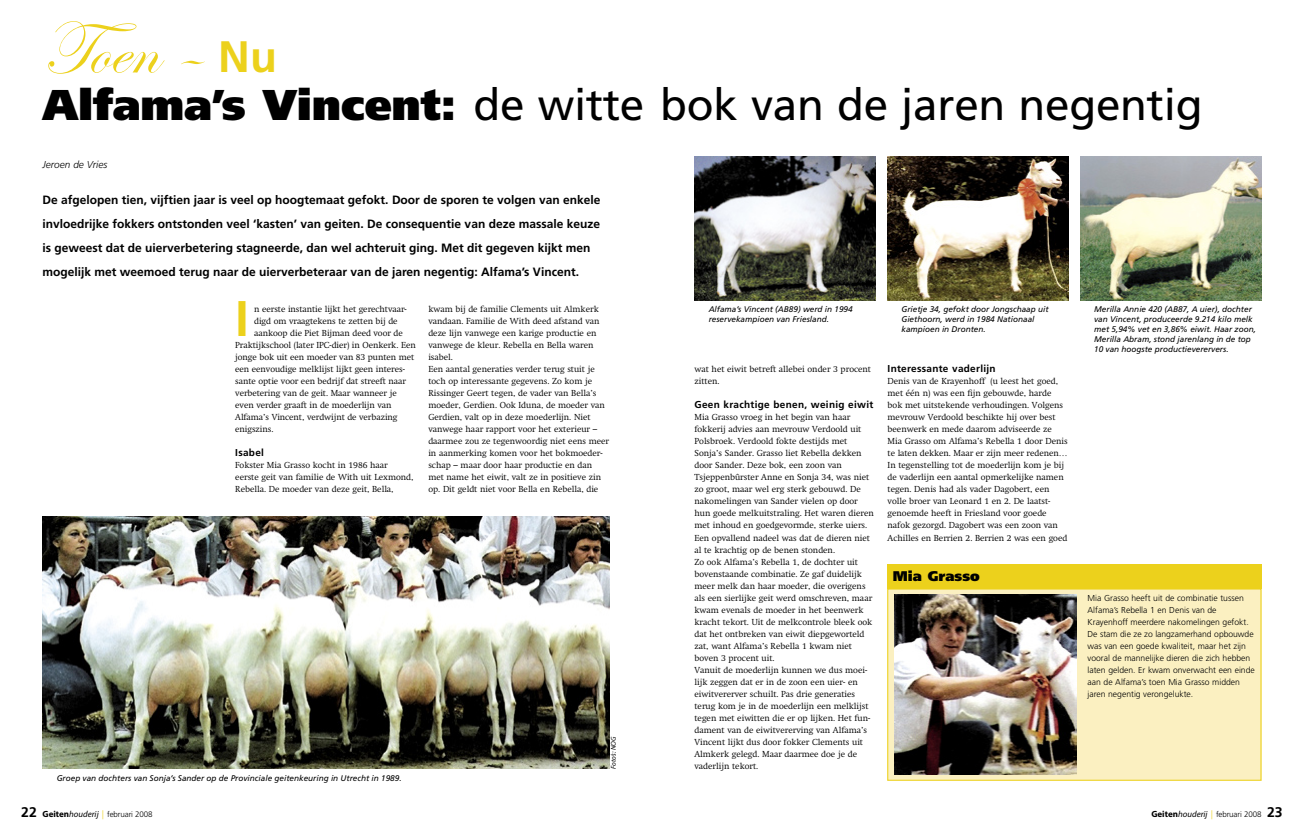
<style>
.page{position:relative;width:1304px;height:837px;background:#fff}
.page>*{position:absolute;margin:0;border:0;box-sizing:border-box;transform-origin:0 0}
.t1{font:76px "Edwardian Script ITC";color:#ecd11c}
.t2{font:700 50px "Frutiger LT Std";color:#ecd11c}
.t3{font:44px "Frutiger LT Std";letter-spacing:-.005em;color:#000}
.t4{font:900 14px "Frutiger LT Std";color:#000}
.t5{font:700 12px/24px "Frutiger LT Std";color:#000}
.t6{font:700 10px "Frutiger LT Std";letter-spacing:.03em;color:#000}
.t7{font:italic 300 10px "Frutiger LT Std";color:#000}
.t8{font:300 8.6px/12px "Swift";color:#000}
.t9{font:300 8.6px/12px "Frutiger LT Std";color:#000}
.t10{font:italic 8.2px/10px "Frutiger LT Std";color:#000}
.t11{font:300 8px "Frutiger LT Std";letter-spacing:-.015em;color:#000}
.t12{font:italic 7px "Myriad Pro";color:#000}
.s1{font-family:"Frutiger LT Std";font-weight:700;font-size:44px}
.s2{font-weight:900;font-size:43px}
.s3{font-weight:700;font-size:14px}
.s4{font-family:"Myriad Pro";font-weight:700;font-size:9px}
.s5{font-family:"Myriad Pro";font-weight:400;font-style:italic;font-size:8.8px}
.s6{font-family:"Myriad Pro";font-weight:400;font-style:italic;font-size:9px;color:#ecd11c}
</style>
<div class="page">
<div style="left:887px;top:588px;width:374px;height:192px;background:#fbf0c1"></div>
<img style="left:43px;top:516px;width:566px;height:252px">
<img style="left:887px;top:156px;width:182px;height:144px">
<img style="left:694px;top:156px;width:182px;height:144px">
<img style="left:1080px;top:156px;width:181px;height:144px">
<img style="left:894px;top:594px;width:182px;height:180px">
<div style="left:887px;top:563px;width:374px;height:25px;background:#ecd11c"></div>
<div style="left:887px;top:588px;width:374px;height:192px;border:1px solid #ecd11c"></div>
<h1 class="t1" style="left:43px;top:7px;width:236px">Toen – <span class="s1">Nu</span></h1>
<h3 class="t3" style="left:43px;top:79px;width:1162px"><span class="s2">Alfama’s Vincent:</span> de witte bok van de jaren negentig</h3>
<p class="t7" style="left:43px;top:159px;width:66px">Jeroen de Vries</p>
<p class="t5" style="left:43px;top:188px;width:559px">De afgelopen tien, vijftien jaar is veel op hoogtemaat gefokt. Door de sporen te volgen van enkele invloedrijke fokkers ontstonden veel ‘kasten’ van geiten. De consequentie van deze massale keuze is geweest dat de uierverbetering stagneerde, dan wel achteruit ging. Met dit gegeven kijkt men mogelijk met weemoed terug naar de uierverbeteraar van de jaren negentig: Alfama’s Vincent.</p>
<h2 class="t2" style="left:235px;top:289px;width:15px">I</h2>
<p class="t8" style="left:254px;top:303px;width:154px">n eerste instantie lijkt het gerechtvaar-</p>
<p class="t8" style="left:254px;top:315px;width:145px">digd om vraagtekens te zetten bij de</p>
<p class="t8" style="left:254px;top:327px;width:150px">aankoop die Piet Bijman deed voor de</p>
<p class="t8" style="left:235px;top:339px;width:182px">Praktijkschool (later IPC-dier) in Oenkerk. Een</p>
<p class="t8" style="left:235px;top:351px;width:181px">jonge bok uit een moeder van 83 punten met</p>
<p class="t8" style="left:235px;top:363px;width:171px">een eenvoudige melklijst lijkt geen interes-</p>
<p class="t8" style="left:235px;top:375px;width:172px">sante optie voor een bedrijf dat streeft naar</p>
<p class="t8" style="left:235px;top:387px;width:163px">verbetering van de geit. Maar wanneer je</p>
<p class="t8" style="left:235px;top:399px;width:158px">even verder graaft in de moederlijn van</p>
<p class="t8" style="left:235px;top:411px;width:164px">Alfama’s Vincent, verdwijnt de verbazing</p>
<p class="t8" style="left:235px;top:423px;width:40px">enigszins.</p>
<p class="t6" style="left:235px;top:447px;width:30px">Isabel</p>
<p class="t8" style="left:235px;top:459px;width:180px">Fokster Mia Grasso kocht in 1986 haar eerste geit van familie de With uit Lexmond,<br>Rebella. De moeder van deze geit, Bella,</p>
<p class="t8" style="left:428px;top:303px;width:182px">kwam bij de familie Clements uit Almkerk vandaan. Familie de With deed afstand van deze lijn vanwege een karige productie en vanwege de kleur. Rebella en Bella waren isabel.<br>Een aantal generaties verder terug stuit je toch op interessante gegevens. Zo kom je Rissinger Geert tegen, de vader van Bella’s moeder, Gerdien. Ook Iduna, de moeder van Gerdien, valt op in deze moederlijn. Niet vanwege haar rapport voor het exterieur – daarmee zou ze tegenwoordig niet eens meer in aanmerking komen voor het bokmoeder&shy;schap – maar door haar productie en dan met name het eiwit, valt ze in positieve zin op. Dit geldt niet voor Bella en Rebella, die</p>
<p class="t10" style="left:57px;top:772px;width:346px">Groep van dochters van Sonja’s Sander op de Provinciale geitenkeuring in Utrecht in 1989.</p>
<p class="t12" style="left:610px;top:768px;width:34px;rotate:-90deg">Foto’s: NOG</p>
<p class="t10" style="left:709px;top:304px;width:146px">Alfama’s Vincent (AB89) werd in 1994 reservekampioen van Friesland.</p>
<p class="t10" style="left:901px;top:304px;width:149px">Grietje 34, gefokt door Jongschaap uit<br>Giethoorn, werd in 1984 Nationaal kampioen in Dronten.</p>
<p class="t8" style="left:694px;top:363px;width:178px">wat het eiwit betreft allebei onder 3 procent zitten.</p>
<p class="t6" style="left:694px;top:399px;width:180px">Geen krachtige benen, weinig eiwit</p>
<p class="t8" style="left:694px;top:411px;width:181px">Mia Grasso vroeg in het begin van haar fokkerij advies aan mevrouw Verdoold uit Polsbroek. Verdoold fokte destijds met Sonja’s Sander. Grasso liet Rebella dekken door Sander. Deze bok, een zoon van Tsjeppenbûrster Anne en Sonja 34, was niet zo groot, maar wel erg sterk gebouwd. De nakomelingen van Sander vielen op door hun goede melkuitstraling. Het waren dieren met inhoud en goedgevormde, sterke uiers.<br>Een opvallend nadeel was dat de dieren niet al te krachtig op de benen stonden.<br>Zo ook Alfama’s Rebella 1, de dochter uit bovenstaande combinatie. Ze gaf duidelijk meer melk dan haar moeder, die overigens als een sierlijke geit werd omschreven, maar kwam evenals de moeder in het beenwerk kracht tekort. Uit de melkcontrole bleek ook dat het ontbreken van eiwit diepgeworteld zat, want Alfama’s Rebella 1 kwam niet boven 3 procent uit.<br>Vanuit de moederlijn kunnen we dus moei&shy;lijk zeggen dat er in de zoon een uier- en eiwitvererver schuilt. Pas drie generaties terug kom je in de moederlijn een melklijst tegen met eiwitten die er op lijken. Het fun&shy;dament van de eiwitvererving van Alfama’s Vincent lijkt dus door fokker Clements uit Almkerk gelegd. Maar daarmee doe je de vaderlijn tekort.</p>
<p class="t6" style="left:888px;top:363px;width:110px">Interessante vaderlijn</p>
<p class="t8" style="left:888px;top:375px;width:182px">Denis van de Krayenhoff (u leest het goed, met één n) was een fijn gebouwde, harde bok met uitstekende verhoudingen. Volgens mevrouw Verdoold beschikte hij over best beenwerk en mede daarom adviseerde ze Mia Grasso om Alfama’s Rebella 1 door Denis te laten dekken. Maar er zijn meer redenen… In tegenstelling tot de moederlijn kom je bij de vaderlijn een aantal opmerkelijke namen tegen. Denis had als vader Dagobert, een volle broer van Leonard 1 en 2. De laatst&shy;genoemde heeft in Friesland voor goede nafok gezorgd. Dagobert was een zoon van Achilles en Berrien 2. Berrien 2 was een goed</p>
<h3 class="t4" style="left:893px;top:567px;width:88px">Mia Grasso</h3>
<p class="t10" style="left:1094px;top:304px;width:163px">Merilla Annie 420 (AB87, A uier), dochter van Vincent, produceerde 9.214 kilo melk met 5,94% vet en 3,86% eiwit. Haar zoon, Merilla Abram, stond jarenlang in de top 10 van hoogste productieverervers.</p>
<p class="t9" style="left:1088px;top:591px;width:169px">Mia Grasso heeft uit de combinatie tussen Alfama’s Rebella 1 en Denis van de Krayenhoff meerdere nakomelingen gefokt.<br>De stam die ze zo langzamerhand opbouwde was van een goede kwaliteit, maar het zijn vooral de mannelijke dieren die zich hebben laten gelden. Er kwam onverwacht een einde aan de Alfama’s toen Mia Grasso midden jaren negentig verongelukte.</p>
<p class="t11" style="left:21px;top:809px;width:133px"><span class="s3">22</span> <span class="s4">Geiten</span><span class="s5">houderij</span> <span class="s6">|</span> februari 2008</p>
<p class="t11" style="left:1151px;top:809px;width:133px"><span class="s4">Geiten</span><span class="s5">houderij</span> <span class="s6">|</span> februari 2008 <span class="s3">23</span></p>
</div>
